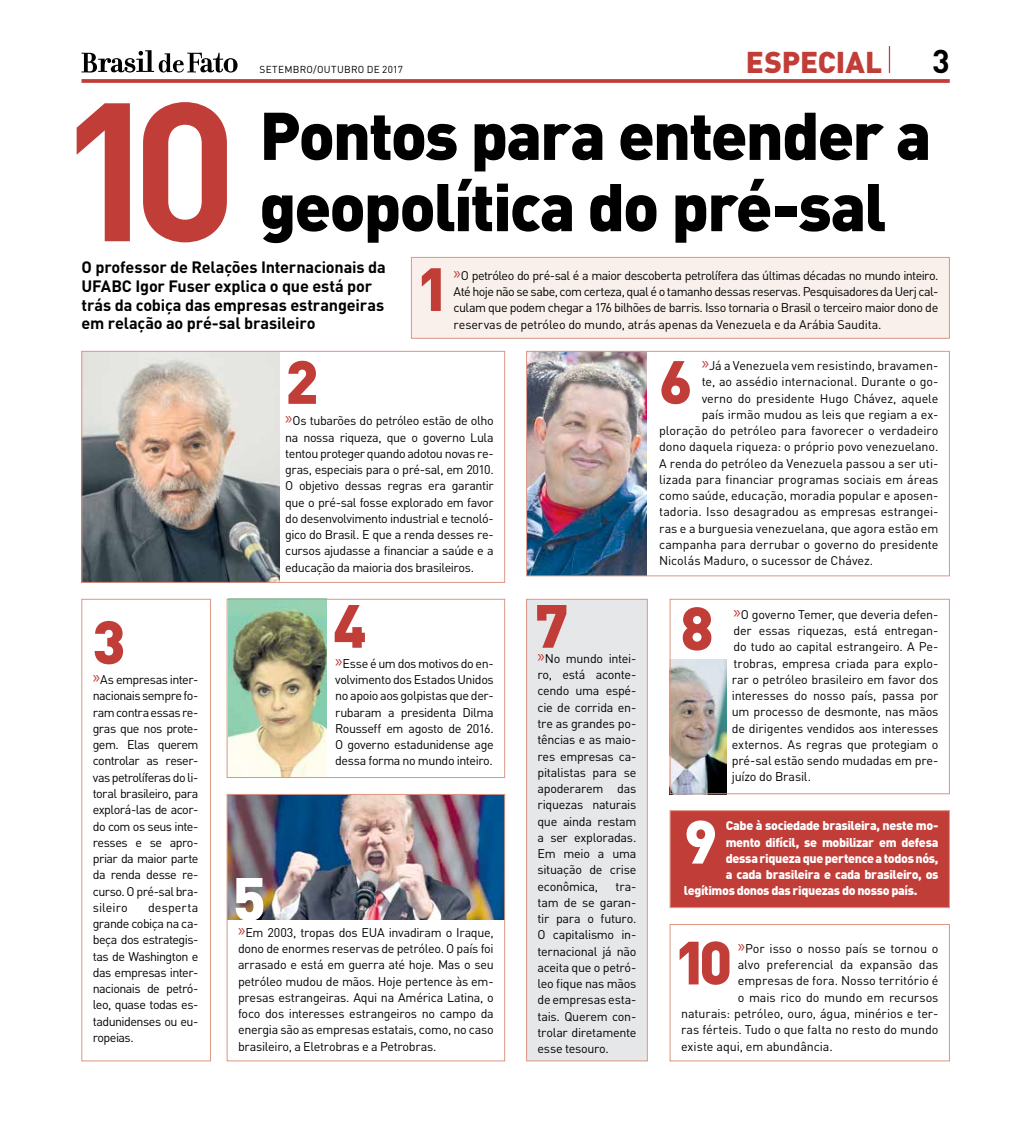
<style>
.page{position:relative;width:1010px;height:1124px;background:#fff}
.page>*{position:absolute;margin:0;border:0;box-sizing:border-box;transform-origin:0 0}
.t1{font:700 193.62px "DIN Pro";color:#c13d38}
.t2{font:900 66.25px "DIN Pro";letter-spacing:-.035em;color:#000}
.t3{font:900 60px "DIN Pro";color:#c13d38}
.t4{font:900 60px "DIN Pro";color:#fff}
.t5{font:700 32.5px "DIN Pro";color:#000}
.t6{font:900 29.75px "DIN Pro";color:#c13d38}
.t7{font:700 16.25px/18.8px "DIN Pro";letter-spacing:-.01em;color:#000}
.t8{font:12.5px/16.2px "DIN Pro";letter-spacing:-.005em;color:#000;text-align:justify}
.t9{font:900 12.5px "DIN Pro";letter-spacing:-.03em;color:#fff}
.t10{font:10px "DIN Pro";letter-spacing:.03em;color:#000}
.s1{font-family:"Myriad Pro";font-size:17.5px;color:#c13d38}
</style>
<div class="page">
<img style="left:672px;top:659px;width:54px;height:133px">
<img style="left:528px;top:353px;width:118px;height:221px">
<img style="left:229px;top:601px;width:97px;height:174px">
<div style="left:670px;top:810px;width:280px;height:97px;background:#c13d38;border:1px solid #db9684"></div>
<div style="left:411px;top:257px;width:539px;height:81px;background:#f9f0ec;border:1px solid #db9684"></div>
<div style="left:526px;top:599px;width:122px;height:462px;background:#e6e7e8;border:1px solid #db9684"></div>
<img style="left:229px;top:796px;width:274px;height:122px">
<img style="left:83px;top:353px;width:197px;height:227px">
<div style="left:81px;top:351px;width:424px;height:231px;border:1px solid #db9684"></div>
<div style="left:81px;top:599px;width:130px;height:462px;border:1px solid #db9684"></div>
<div style="left:227px;top:599px;width:278px;height:178px;border:1px solid #db9684"></div>
<div style="left:670px;top:599px;width:280px;height:195px;border:1px solid #db9684"></div>
<div style="left:670px;top:924px;width:280px;height:137px;border:1px solid #db9684"></div>
<div style="left:526px;top:351px;width:424px;height:225px;border:1px solid #db9684"></div>
<div style="left:227px;top:794px;width:278px;height:267px;border:1px solid #db9684"></div>
<svg style="left:81px;top:50px;width:157px;height:22px"></svg>
<svg style="left:81px;top:79px;width:869px;height:4px;background:#c44843"></svg>
<svg style="left:889px;top:46px;width:1px;height:27px"></svg>
<p class="t10" style="left:259px;top:62px;width:145px">SETEMBRO/OUTUBRO DE 2017</p>
<h3 class="t6" style="left:746px;top:36px;width:138px">ESPECIAL</h3>
<h3 class="t5" style="left:932px;top:34px;width:19px">3</h3>
<h1 class="t1" style="left:57px;top:10px;width:182px">10</h1>
<h2 class="t2" style="left:259px;top:79px;width:673px">Pontos para entender a</h2>
<h2 class="t2" style="left:259px;top:150px;width:629px">geopolítica do pré-sal</h2>
<h3 class="t3" style="left:416px;top:238px;width:35px">1</h3>
<h3 class="t7" style="left:81px;top:256px;width:306px">O professor de Relações Internacionais da UFABC Igor Fuser explica o que está por trás da cobiça das empresas estrangeiras em relação ao pré-sal brasileiro</h3>
<p class="t8" style="left:454px;top:266px;width:486px"><span class="s1">»</span>O petróleo do pré-sal é a maior descoberta petrolífera das últimas décadas no mundo inteiro.<br>Até hoje não se sabe, com certeza, qual é o tamanho dessas reservas. Pesquisadores da Uerj cal&shy;culam que podem chegar a 176 bilhões de barris. Isso tornaria o Brasil o terceiro maior dono de reservas de petróleo do mundo, atrás apenas da Venezuela e da Arábia Saudita.</p>
<h3 class="t3" style="left:92px;top:590px;width:35px">3</h3>
<p class="t8" style="left:93px;top:670px;width:107px"><span class="s1">»</span>As empresas inter&shy;nacionais sempre fo&shy;ram contra essas re&shy;gras que nos prote&shy;gem. Elas querem controlar as reser&shy;vas petrolíferas do li&shy;toral brasileiro, para explorá-las de acor&shy;do com os seus inte&shy;resses e se apro&shy;priar da maior parte da renda desse re&shy;curso. O pré-sal bra&shy;sileiro</p>
<p class="t8" style="left:93px;top:897px;width:107px;text-indent:55px">desperta grande cobiça na ca&shy;beça dos estrategis&shy;tas de Washington e das empresas inter&shy;nacionais de petró&shy;leo, quase todas es&shy;tadunidenses ou eu&shy;ropeias.</p>
<h3 class="t3" style="left:285px;top:330px;width:35px">2</h3>
<p class="t8" style="left:285px;top:411px;width:210px"><span class="s1">»</span>Os tubarões do petróleo estão de olho na nossa riqueza, que o governo Lula tentou proteger quando adotou novas re&shy;gras, especiais para o pré-sal, em 2010.<br>O objetivo dessas regras era garantir que o pré-sal fosse explorado em favor do desenvolvimento industrial e tecnoló&shy;gico do Brasil. E que a renda desses re&shy;cursos ajudasse a financiar a saúde e a educação da maioria dos brasileiros.</p>
<p class="t8" style="left:702px;top:356px;width:238px"><span class="s1">»</span>Já a Venezuela vem resistindo, bravamen-</p>
<p class="t8" style="left:702px;top:372px;width:238px">te, ao assédio internacional. Durante o go-</p>
<p class="t8" style="left:702px;top:388px;width:238px">verno do presidente Hugo Chávez, aquele</p>
<p class="t8" style="left:702px;top:405px;width:238px">país irmão mudou as leis que regiam a ex-</p>
<p class="t8" style="left:659px;top:421px;width:281px">ploração do petróleo para favorecer o verdadeiro</p>
<p class="t8" style="left:659px;top:437px;width:281px">dono daquela riqueza: o próprio povo venezuelano.</p>
<p class="t8" style="left:659px;top:453px;width:281px">A renda do petróleo da Venezuela passou a ser uti-</p>
<p class="t8" style="left:659px;top:470px;width:281px">lizada para financiar programas sociais em áreas</p>
<p class="t8" style="left:659px;top:486px;width:281px">como saúde, educação, moradia popular e aposen-</p>
<p class="t8" style="left:659px;top:502px;width:281px">tadoria. Isso desagradou as empresas estrangei-</p>
<p class="t8" style="left:659px;top:518px;width:281px">ras e a burguesia venezuelana, que agora estão em</p>
<p class="t8" style="left:659px;top:535px;width:281px">campanha para derrubar o governo do presidente</p>
<p class="t8" style="left:659px;top:551px;width:216px">Nicolás Maduro, o sucessor de Chávez.</p>
<h3 class="t3" style="left:659px;top:330px;width:35px">6</h3>
<h3 class="t3" style="left:333px;top:574px;width:35px">4</h3>
<h3 class="t3" style="left:535px;top:574px;width:35px">7</h3>
<h3 class="t3" style="left:680px;top:577px;width:35px">8</h3>
<p class="t8" style="left:732px;top:604px;width:208px"><span class="s1">»</span>O governo Temer, que deveria defen&shy;der essas riquezas, está entregan&shy;do tudo ao capital estrangeiro. A Pe&shy;trobras, empresa criada para explo&shy;rar o petróleo brasileiro em favor dos interesses do nosso país, passa por um processo de desmonte, nas mãos de dirigentes vendidos aos interesses externos. As regras que protegiam o pré-sal estão sendo mudadas em pre&shy;juízo do Brasil.</p>
<p class="t8" style="left:537px;top:649px;width:100px"><span class="s1">»</span>No mundo intei&shy;ro, está aconte&shy;cendo uma espé&shy;cie de corrida en&shy;tre as grandes po&shy;tências e as maio&shy;res empresas ca&shy;pitalistas para se apoderarem das riquezas naturais que ainda restam a ser exploradas.<br>Em meio a uma situação de crise econômica,</p>
<p class="t8" style="left:335px;top:654px;width:160px"><span class="s1">»</span>Esse é um dos motivos do en&shy;volvimento dos Estados Unidos no apoio aos golpistas que der&shy;rubaram a presidenta Dilma Rousseff em agosto de 2016.<br>O governo estadunidense age dessa forma no mundo inteiro.</p>
<p class="t9" style="left:726px;top:815px;width:214px">Cabe à sociedade brasileira, neste mo-</p>
<p class="t9" style="left:726px;top:831px;width:214px">mento difícil, se mobilizar em defesa</p>
<p class="t9" style="left:726px;top:847px;width:214px">dessa riqueza que pertence a todos nós,</p>
<p class="t9" style="left:726px;top:863px;width:214px">a cada brasileira e cada brasileiro, os</p>
<p class="t9" style="left:684px;top:880px;width:235px">legítimos donos das riquezas do nosso país.</p>
<h3 class="t4" style="left:684px;top:790px;width:35px">9</h3>
<h3 class="t4" style="left:233px;top:847px;width:35px">5</h3>
<p class="t8" style="left:537px;top:876px;width:100px;text-indent:78px">tra&shy;tam de se garan&shy;tir para o futuro.<br>O capitalismo in&shy;ternacional já não aceita que o petró&shy;leo fique nas mãos de empresas esta&shy;tais. Querem con&shy;trolar diretamente esse tesouro.</p>
<p class="t8" style="left:238px;top:922px;width:257px"><span class="s1">»</span>Em 2003, tropas dos EUA invadiram o Iraque, dono de enormes reservas de petróleo. O país foi arrasado e está em guerra até hoje. Mas o seu petróleo mudou de mãos. Hoje pertence às em&shy;presas estrangeiras. Aqui na América Latina, o foco dos interesses estrangeiros no campo da energia são as empresas estatais, como, no caso brasileiro, a Eletrobras e a Petrobras.</p>
<h3 class="t3" style="left:674px;top:911px;width:60px">10</h3>
<p class="t8" style="left:738px;top:938px;width:202px"><span class="s1">»</span>Por isso o nosso país se tornou o</p>
<p class="t8" style="left:738px;top:955px;width:202px">alvo preferencial da expansão das</p>
<p class="t8" style="left:738px;top:971px;width:202px">empresas de fora. Nosso território é</p>
<p class="t8" style="left:738px;top:987px;width:202px">o mais rico do mundo em recursos</p>
<p class="t8" style="left:681px;top:1003px;width:259px">naturais: petróleo, ouro, água, minérios e ter-</p>
<p class="t8" style="left:681px;top:1020px;width:259px">ras férteis. Tudo o que falta no resto do mundo</p>
<p class="t8" style="left:681px;top:1036px;width:153px">existe aqui, em abundância.</p>
</div>
